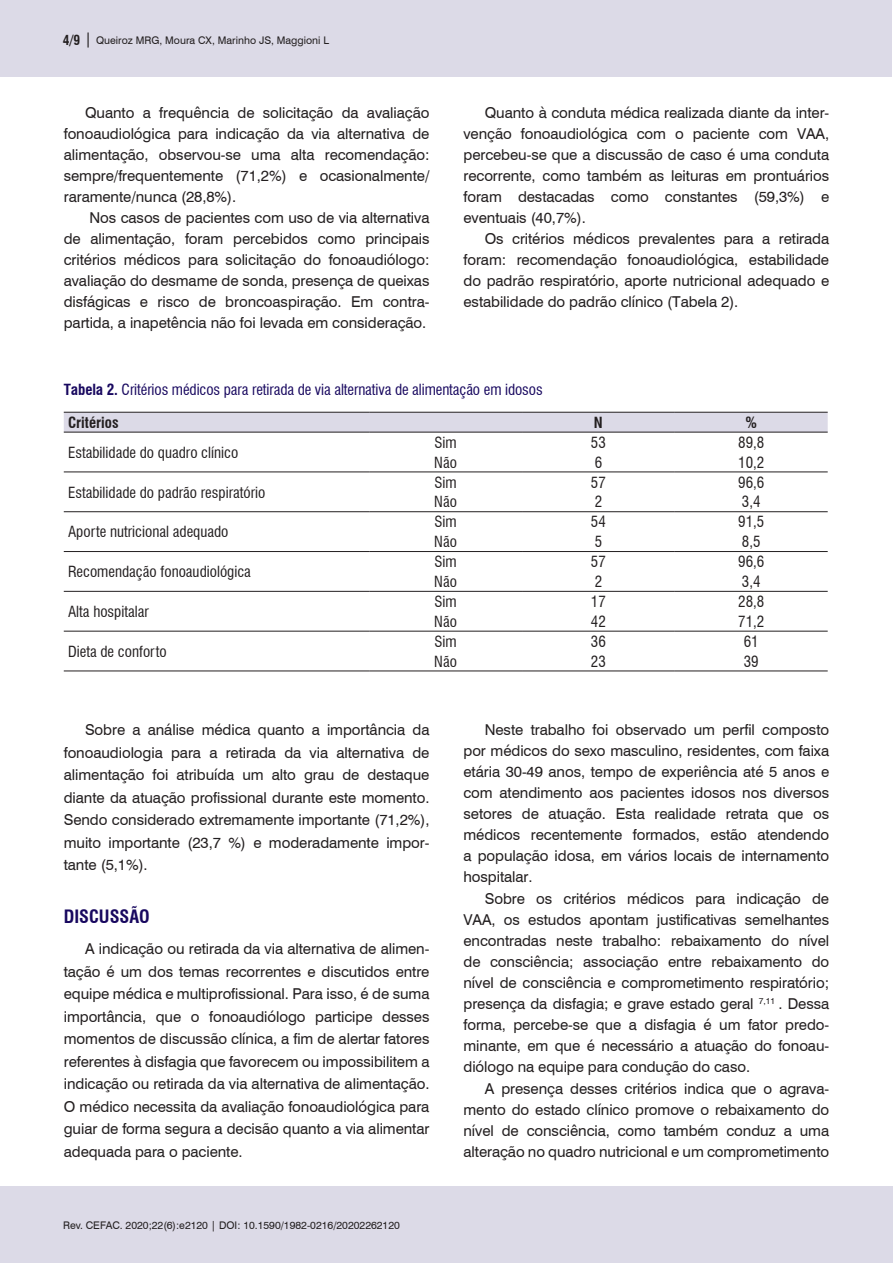
<style>
.page{position:relative;width:893px;height:1263px;background:#fff}
.page>*{position:absolute;margin:0;border:0;box-sizing:border-box;transform-origin:0 0}
.Nivel_1{font:700 condensed 18px "Swiss 721 BT";color:#18085f}
.Corpo_do_texto{font:15px/21px "Swiss 721 BT";letter-spacing:-.005em;color:#231f20;text-align:justify}
.Texto_tabelas{font:condensed 15px "Swiss 721 BT";color:#231f20}
.Titulo_tabelas_e_gr{font:condensed 15px "Swiss 721 BT";letter-spacing:-.005em;color:#18085f}
.Texto_tabelas-2{font:700 condensed 15px "Swiss 721 BT";color:#231f20}
.t1{font:10.5px "Swiss 721 BT";color:#231f20}
.s1{font-weight:700;font-stretch:condensed;font-size:13.5px}
.s2{font-size:15px}
.s3{font-weight:700}
</style>
<div class="page">
<div style="left:0;top:1186px;width:892px;height:77px;background:#dcdae7"></div>
<div style="left:0;top:0;width:892px;height:77px;background:#dcdae7"></div>
<div style="left:64px;top:413px;width:764px;height:19px;background:#dcdae7"></div>
<hr style="left:369px;top:432px;width:153px;height:1px;background:#231f20">
<hr style="left:522px;top:432px;width:153px;height:1px;background:#231f20">
<hr style="left:675px;top:432px;width:153px;height:1px;background:#231f20">
<hr style="left:64px;top:432px;width:305px;height:1px;background:#231f20">
<hr style="left:64px;top:471px;width:305px;height:1px;background:#231f20">
<hr style="left:369px;top:471px;width:153px;height:1px;background:#231f20">
<hr style="left:522px;top:471px;width:153px;height:1px;background:#231f20">
<hr style="left:675px;top:471px;width:153px;height:1px;background:#231f20">
<hr style="left:64px;top:511px;width:305px;height:1px;background:#231f20">
<hr style="left:369px;top:511px;width:153px;height:1px;background:#231f20">
<hr style="left:522px;top:511px;width:153px;height:1px;background:#231f20">
<hr style="left:675px;top:511px;width:153px;height:1px;background:#231f20">
<hr style="left:64px;top:551px;width:305px;height:1px;background:#231f20">
<hr style="left:369px;top:551px;width:153px;height:1px;background:#231f20">
<hr style="left:522px;top:551px;width:153px;height:1px;background:#231f20">
<hr style="left:675px;top:551px;width:153px;height:1px;background:#231f20">
<hr style="left:64px;top:591px;width:305px;height:1px;background:#231f20">
<hr style="left:369px;top:591px;width:153px;height:1px;background:#231f20">
<hr style="left:522px;top:591px;width:153px;height:1px;background:#231f20">
<hr style="left:675px;top:591px;width:153px;height:1px;background:#231f20">
<hr style="left:64px;top:631px;width:305px;height:1px;background:#231f20">
<hr style="left:369px;top:631px;width:153px;height:1px;background:#231f20">
<hr style="left:522px;top:631px;width:153px;height:1px;background:#231f20">
<hr style="left:675px;top:631px;width:153px;height:1px;background:#231f20">
<hr style="left:64px;top:412px;width:305px;height:1px;background:#231f20">
<hr style="left:369px;top:412px;width:153px;height:1px;background:#231f20">
<hr style="left:522px;top:412px;width:153px;height:1px;background:#231f20">
<hr style="left:675px;top:412px;width:153px;height:1px;background:#231f20">
<hr style="left:64px;top:670px;width:305px;height:1px;background:#231f20">
<hr style="left:369px;top:670px;width:153px;height:1px;background:#231f20">
<hr style="left:522px;top:670px;width:153px;height:1px;background:#231f20">
<hr style="left:675px;top:670px;width:153px;height:1px;background:#231f20">
<p class="t1" style="left:63px;top:33px;width:268px"><span class="s1">4/9</span> <span class="s2">|</span> Queiroz MRG, Moura CX, Marinho JS, Maggioni L</p>
<p class="Corpo_do_texto" style="left:64px;top:101px;width:367px;text-indent:21px">Quanto a frequência de solicitação da avaliação fonoaudiológica para indicação da via alternativa de alimentação, observou-se uma alta recomendação: sempre/frequentemente (71,2%) e ocasionalmente/ raramente/nunca (28,8%).</p>
<p class="Corpo_do_texto" style="left:64px;top:206px;width:367px;text-indent:26px">Nos casos de pacientes com uso de via alternativa de alimentação, foram percebidos como principais critérios médicos para solicitação do fonoaudiólogo: avaliação do desmame de sonda, presença de queixas disfágicas e risco de broncoaspiração. Em contra&shy;partida, a inapetência não foi levada em consideração.</p>
<p class="Corpo_do_texto" style="left:463px;top:101px;width:367px;text-indent:21px">Quanto à conduta médica realizada diante da inter&shy;venção fonoaudiológica com o paciente com VAA, percebeu-se que a discussão de caso é uma conduta recorrente, como também as leituras em prontuários foram destacadas como constantes (59,3%) e eventuais (40,7%).</p>
<p class="Corpo_do_texto" style="left:463px;top:227px;width:367px;text-indent:21px">Os critérios médicos prevalentes para a retirada foram: recomendação fonoaudiológica, estabilidade do padrão respiratório, aporte nutricional adequado e estabilidade do padrão clínico (Tabela 2).</p>
<p class="Titulo_tabelas_e_gr" style="left:64px;top:380px;width:480px"><span class="s3">Tabela 2.</span> Critérios médicos para retirada de via alternativa de alimentação em idosos</p>
<p class="Texto_tabelas-2" style="left:68px;top:413px;width:52px">Critérios</p>
<p class="Texto_tabelas-2" style="left:594px;top:413px;width:10px">N</p>
<p class="Texto_tabelas-2" style="left:745px;top:413px;width:13px">%</p>
<p class="Texto_tabelas" style="left:68px;top:443px;width:172px">Estabilidade do quadro clínico</p>
<p class="Texto_tabelas" style="left:434px;top:433px;width:24px">Sim</p>
<p class="Texto_tabelas" style="left:591px;top:433px;width:16px">53</p>
<p class="Texto_tabelas" style="left:738px;top:433px;width:28px">89,8</p>
<p class="Texto_tabelas" style="left:434px;top:453px;width:24px">Não</p>
<p class="Texto_tabelas" style="left:595px;top:453px;width:9px">6</p>
<p class="Texto_tabelas" style="left:738px;top:453px;width:28px">10,2</p>
<p class="Texto_tabelas" style="left:68px;top:483px;width:199px">Estabilidade do padrão respiratório</p>
<p class="Texto_tabelas" style="left:68px;top:523px;width:162px">Aporte nutricional adequado</p>
<p class="Texto_tabelas" style="left:68px;top:563px;width:184px">Recomendação fonoaudiológica</p>
<p class="Texto_tabelas" style="left:68px;top:602px;width:82px">Alta hospitalar</p>
<p class="Texto_tabelas" style="left:68px;top:642px;width:100px">Dieta de conforto</p>
<p class="Texto_tabelas" style="left:434px;top:473px;width:24px">Sim</p>
<p class="Texto_tabelas" style="left:591px;top:473px;width:16px">57</p>
<p class="Texto_tabelas" style="left:738px;top:473px;width:28px">96,6</p>
<p class="Texto_tabelas" style="left:434px;top:493px;width:24px">Não</p>
<p class="Texto_tabelas" style="left:595px;top:493px;width:9px">2</p>
<p class="Texto_tabelas" style="left:742px;top:493px;width:20px">3,4</p>
<p class="Texto_tabelas" style="left:434px;top:513px;width:24px">Sim</p>
<p class="Texto_tabelas" style="left:591px;top:513px;width:16px">54</p>
<p class="Texto_tabelas" style="left:738px;top:513px;width:28px">91,5</p>
<p class="Texto_tabelas" style="left:434px;top:533px;width:24px">Não</p>
<p class="Texto_tabelas" style="left:595px;top:533px;width:9px">5</p>
<p class="Texto_tabelas" style="left:742px;top:533px;width:20px">8,5</p>
<p class="Texto_tabelas" style="left:434px;top:553px;width:24px">Sim</p>
<p class="Texto_tabelas" style="left:591px;top:553px;width:16px">57</p>
<p class="Texto_tabelas" style="left:738px;top:553px;width:28px">96,6</p>
<p class="Texto_tabelas" style="left:434px;top:573px;width:24px">Não</p>
<p class="Texto_tabelas" style="left:595px;top:573px;width:9px">2</p>
<p class="Texto_tabelas" style="left:742px;top:573px;width:20px">3,4</p>
<p class="Texto_tabelas" style="left:434px;top:592px;width:24px">Sim</p>
<p class="Texto_tabelas" style="left:591px;top:592px;width:16px">17</p>
<p class="Texto_tabelas" style="left:738px;top:592px;width:28px">28,8</p>
<p class="Texto_tabelas" style="left:434px;top:612px;width:24px">Não</p>
<p class="Texto_tabelas" style="left:591px;top:612px;width:16px">42</p>
<p class="Texto_tabelas" style="left:738px;top:612px;width:28px">71,2</p>
<p class="Texto_tabelas" style="left:434px;top:632px;width:24px">Sim</p>
<p class="Texto_tabelas" style="left:591px;top:632px;width:16px">36</p>
<p class="Texto_tabelas" style="left:744px;top:632px;width:16px">61</p>
<p class="Texto_tabelas" style="left:434px;top:652px;width:24px">Não</p>
<p class="Texto_tabelas" style="left:591px;top:652px;width:16px">23</p>
<p class="Texto_tabelas" style="left:744px;top:652px;width:16px">39</p>
<p class="Corpo_do_texto" style="left:64px;top:718px;width:367px;line-height:22.5px;text-indent:21px">Sobre a análise médica quanto a importância da fonoaudiologia para a retirada da via alternativa de alimentação foi atribuída um alto grau de destaque diante da atuação profissional durante este momento.<br>Sendo considerado extremamente importante (71,2%), muito importante (23,7 %) e moderadamente impor&shy;tante (5,1%).</p>
<p class="Nivel_1" style="left:64px;top:906px;width:88px">DISCUSSÃO</p>
<p class="Corpo_do_texto" style="left:64px;top:937px;width:367px;line-height:22.5px;text-indent:21px">A indicação ou retirada da via alternativa de alimen&shy;tação é um dos temas recorrentes e discutidos entre equipe médica e multiprofissional. Para isso, é de suma importância, que o fonoaudiólogo participe desses momentos de discussão clínica, a fim de alertar fatores referentes à disfagia que favorecem ou impossibilitem a indicação ou retirada da via alternativa de alimentação.<br>O médico necessita da avaliação fonoaudiológica para guiar de forma segura a decisão quanto a via alimentar adequada para o paciente.</p>
<p class="t1" style="left:63px;top:1218px;width:338px">Rev. CEFAC. 2020;22(6):e2120 | DOI: 10.1590/1982-0216/20202262120</p>
<p class="Corpo_do_texto" style="left:463px;top:719px;width:367px;text-indent:21px">Neste trabalho foi observado um perfil composto por médicos do sexo masculino, residentes, com faixa etária 30-49 anos, tempo de experiência até 5 anos e com atendimento aos pacientes idosos nos diversos setores de atuação. Esta realidade retrata que os médicos recentemente formados, estão atendendo a população idosa, em vários locais de internamento hospitalar.</p>
<p class="Corpo_do_texto" style="left:463px;top:887px;width:367px;text-indent:21px">Sobre os critérios médicos para indicação de VAA, os estudos apontam justificativas semelhantes encontradas neste trabalho: rebaixamento do nível de consciência; associação entre rebaixamento do nível de consciência e comprometimento respiratório; presença da disfagia; e grave estado geral <sup>7,11</sup> . Dessa forma, percebe-se que a disfagia é um fator predo&shy;minante, em que é necessário a atuação do fonoau&shy;diólogo na equipe para condução do caso.</p>
<p class="Corpo_do_texto" style="left:463px;top:1077px;width:367px;text-indent:21px">A presença desses critérios indica que o agrava&shy;mento do estado clínico promove o rebaixamento do nível de consciência, como também conduz a uma alteração no quadro nutricional e um comprometimento</p>
</div>
